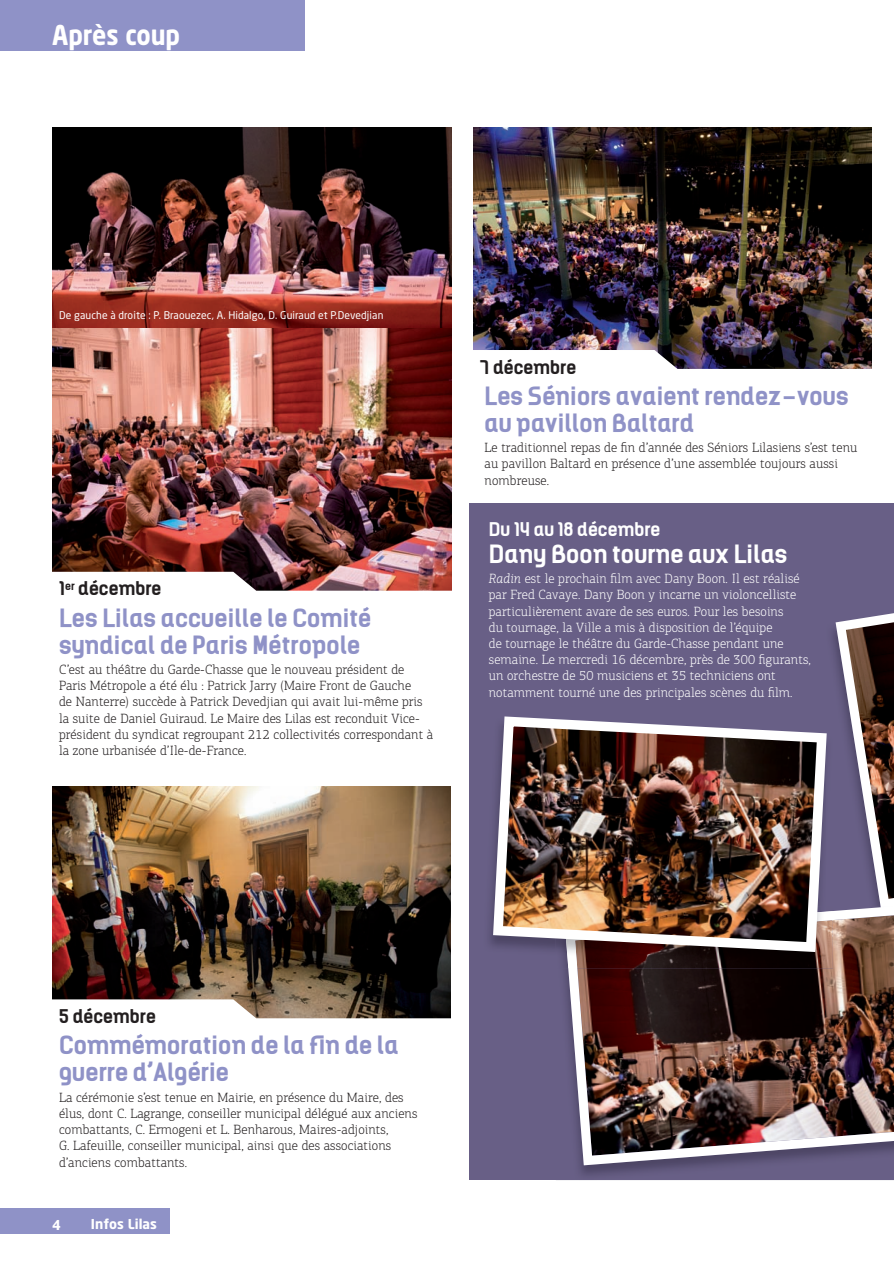
<style>
.page{position:relative;width:894px;height:1266px;background:#fff}
.page>*{position:absolute;margin:0;border:0;box-sizing:border-box;transform-origin:0 0}
.t1{font:700 27px "Neo Sans Std";color:#fff;scale:.9 1}
.t2{font:700 24px/27px "Kelson";letter-spacing:.01em;color:#8f92c7}
.t3{font:700 24px "Kelson";letter-spacing:.01em;color:#fff}
.t4{font:700 18px "Kelson";letter-spacing:.01em;color:#231f20}
.t5{font:700 18px "Kelson";letter-spacing:.01em;color:#fff}
.t6{font:300 13.5px/16.2px "PF Centro Slab Pro";letter-spacing:.01em;color:#231f20}
.t7{font:300 13.5px/16.2px "PF Centro Slab Pro";letter-spacing:.01em;color:#fff}
.t8{font:700 13.5px "Neo Sans Std";color:#fff}
.t9{font:10.5px "Neo Sans Std";letter-spacing:.01em;color:#fff}
.s1{font-style:italic}
</style>
<div class="page">
<div style="left:0;top:0;width:304px;height:51px;background:#8f92c7"></div>
<div style="left:0;top:1207px;width:170px;height:26px;background:#8f92c7"></div>
<img style="left:53px;top:127px;width:398px;height:444px">
<div style="left:469px;top:503px;width:424px;height:676px;background:#685f86"></div>
<img style="left:53px;top:786px;width:397px;height:213px">
<svg style="left:52px;top:999px;width:399px;height:20px"></svg>
<img style="left:52px;top:571px;width:400px;height:20px">
<img style="left:474px;top:127px;width:397px;height:223px">
<img style="left:654px;top:350px;width:218px;height:19px">
<img style="left:555px;top:969px;width:338px;height:212px">
<img style="left:565px;top:911px;width:328px;height:254px">
<svg style="left:826px;top:613px;width:67px;height:298px"></svg>
<img style="left:565px;top:910px;width:267px;height:58px">
<img style="left:493px;top:716px;width:333px;height:235px">
<h1 class="t1" style="left:52px;top:18px;width:144px">Après coup</h1>
<p class="t9" style="left:59px;top:309px;width:326px">De gauche à droite : P. Braouezec, A. hidalgo, D. Guiraud et P.Devedjian</p>
<h3 class="t4" style="left:59px;top:576px;width:104px">1<sup>er</sup> décembre</h3>
<h2 class="t2" style="left:59px;top:602px;width:313px">Les Lilas accueille le comité syndical de Paris Métropole</h2>
<p class="t6" style="left:59px;top:661px;width:375px">C’est au théâtre du Garde-Chasse que le nouveau président de Paris Métropole a été élu : Patrick Jarry (Maire Front de Gauche<br>de Nanterre) succède à Patrick Devedjian qui avait lui-même pris la suite de Daniel Guiraud. Le Maire des Lilas est reconduit Vice&shy;président du syndicat regroupant 212 collectivités correspondant à la zone urbanisée d’Ile-de-France.</p>
<h3 class="t4" style="left:480px;top:354px;width:97px">7 décembre</h3>
<h2 class="t2" style="left:484px;top:381px;width:365px">Les séniors avaient rendez-vous au pavillon Baltard</h2>
<p class="t6" style="left:484px;top:439px;width:374px">Le traditionnel repas de fin d’année des Séniors Lilasiens s’est tenu au pavillon Baltard en présence d’une assemblée toujours aussi nombreuse.</p>
<h3 class="t5" style="left:488px;top:516px;width:173px">Du 14 au 18 décembre</h3>
<h2 class="t3" style="left:488px;top:537px;width:300px">Dany Boon tourne aux Lilas</h2>
<p class="t7" style="left:488px;top:570px;width:324px"><span class="s1">Radin</span> est le prochain film avec Dany Boon. Il est réalisé par Fred Cavaye. Dany Boon y incarne un violoncelliste particulièrement avare de ses euros. Pour les besoins<br>du tournage, la Ville a mis à disposition de l’équipe<br>de tournage le théâtre du Garde-Chasse pendant une semaine. Le mercredi 16 décembre, près de 300 figurants, un orchestre de 50 musiciens et 35 techniciens ont notamment tourné une des principales scènes du film.</p>
<h3 class="t4" style="left:59px;top:1003px;width:98px">5 décembre</h3>
<h2 class="t2" style="left:59px;top:1030px;width:341px">commémoration de la fin de la guerre d’algérie</h2>
<p class="t6" style="left:59px;top:1088px;width:360px">La cérémonie s’est tenue en Mairie, en présence du Maire, des élus, dont C. Lagrange, conseiller municipal délégué aux anciens combattants, C. Ermogeni et L. Benharous, Maires-adjoints,<br>G. Lafeuille, conseiller municipal, ainsi que des associations d’anciens combattants.</p>
<p class="t8" style="left:52px;top:1215px;width:10px">4</p>
<p class="t8" style="left:91px;top:1215px;width:67px">Infos Lilas</p>
</div>
